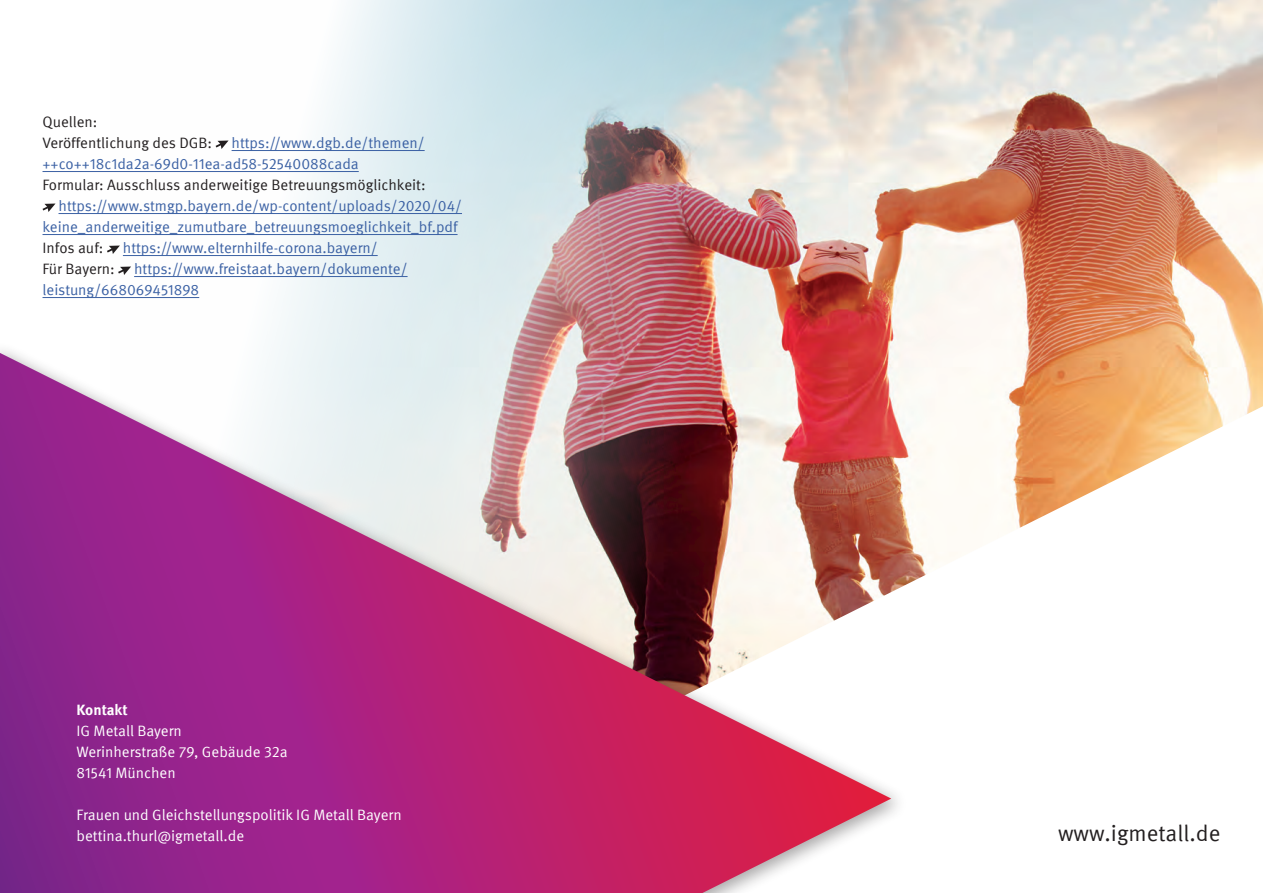
<style>
.page{position:relative;width:1263px;height:893px;background:#fff}
.page>*{position:absolute;margin:0;border:0;box-sizing:border-box;transform-origin:0 0}
.t1{font:22.5px "Meta IGM";color:#231f20}
.t2{font:15px/21px "Meta IGM";color:#3b61a4}
.t3{font:15px/21px "Meta IGM";color:#fff}
.t4{font:15px/21px "Meta IGM";color:#231f20}
.t5{font:700 15px "Meta IGM";letter-spacing:-.005em;color:#fff}
</style>
<div class="page">
<img style="left:111px;top:0;width:1152px;height:406px">
<svg style="left:909px;top:406px;width:354px;height:177px"></svg>
<div style="left:0;top:341px;width:909px;height:552px;background:#231f20;opacity:.4"></div>
<svg style="left:0;top:353px;width:891px;height:540px;background:#b96194"></svg>
<hr style="left:232px;top:150px;width:193px;height:1px;background:#3b61a4">
<hr style="left:43px;top:171px;width:316px;height:1px;background:#3b61a4">
<hr style="left:59px;top:213px;width:403px;height:1px;background:#3b61a4">
<hr style="left:43px;top:234px;width:415px;height:1px;background:#3b61a4">
<hr style="left:123px;top:255px;width:255px;height:1px;background:#3b61a4">
<hr style="left:134px;top:276px;width:274px;height:1px;background:#3b61a4">
<hr style="left:43px;top:297px;width:156px;height:1px;background:#3b61a4">
<svg style="left:216px;top:141px;width:13px;height:8px"></svg>
<svg style="left:43px;top:204px;width:12px;height:8px"></svg>
<svg style="left:107px;top:246px;width:13px;height:8px"></svg>
<svg style="left:118px;top:267px;width:13px;height:8px"></svg>
<p class="t4" style="left:43px;top:110px;width:171px">Quellen:<br>Veröffentlichung des DGB:</p>
<p class="t2" style="left:43px;top:131px;width:384px;text-indent:189px">https://www.dgb.de/themen/ ++co++18c1da2a-69d0-11ea-ad58-52540088cada</p>
<p class="t4" style="left:43px;top:173px;width:385px">Formular: Ausschluss anderweitige Betreuungsmöglichkeit:</p>
<p class="t2" style="left:43px;top:194px;width:421px;text-align:right">https://www.stmgp.bayern.de/wp-content/uploads/2020/04/ keine_anderweitige_zumutbare_betreuungsmoeglichkeit_bf.pdf</p>
<p class="t4" style="left:43px;top:236px;width:62px">Infos auf:</p>
<p class="t2" style="left:123px;top:236px;width:256px">https://www.elternhilfe-corona.bayern/</p>
<p class="t4" style="left:43px;top:257px;width:74px">Für Bayern:</p>
<p class="t2" style="left:43px;top:257px;width:367px;text-indent:92px">https://www.freistaat.bayern/dokumente/ leistung/668069451898</p>
<p class="t5" style="left:77px;top:698px;width:53px">Kontakt</p>
<p class="t3" style="left:77px;top:719px;width:213px">IG Metall Bayern<br>Werinherstraße 79, Gebäude 32a<br>81541 München</p>
<p class="t3" style="left:77px;top:803px;width:327px">Frauen und Gleichstellungspolitik IG Metall Bayern bettina.thurl@igmetall.de</p>
<h1 class="t1" style="left:1058px;top:816px;width:164px">www.igmetall.de</h1>
</div>
